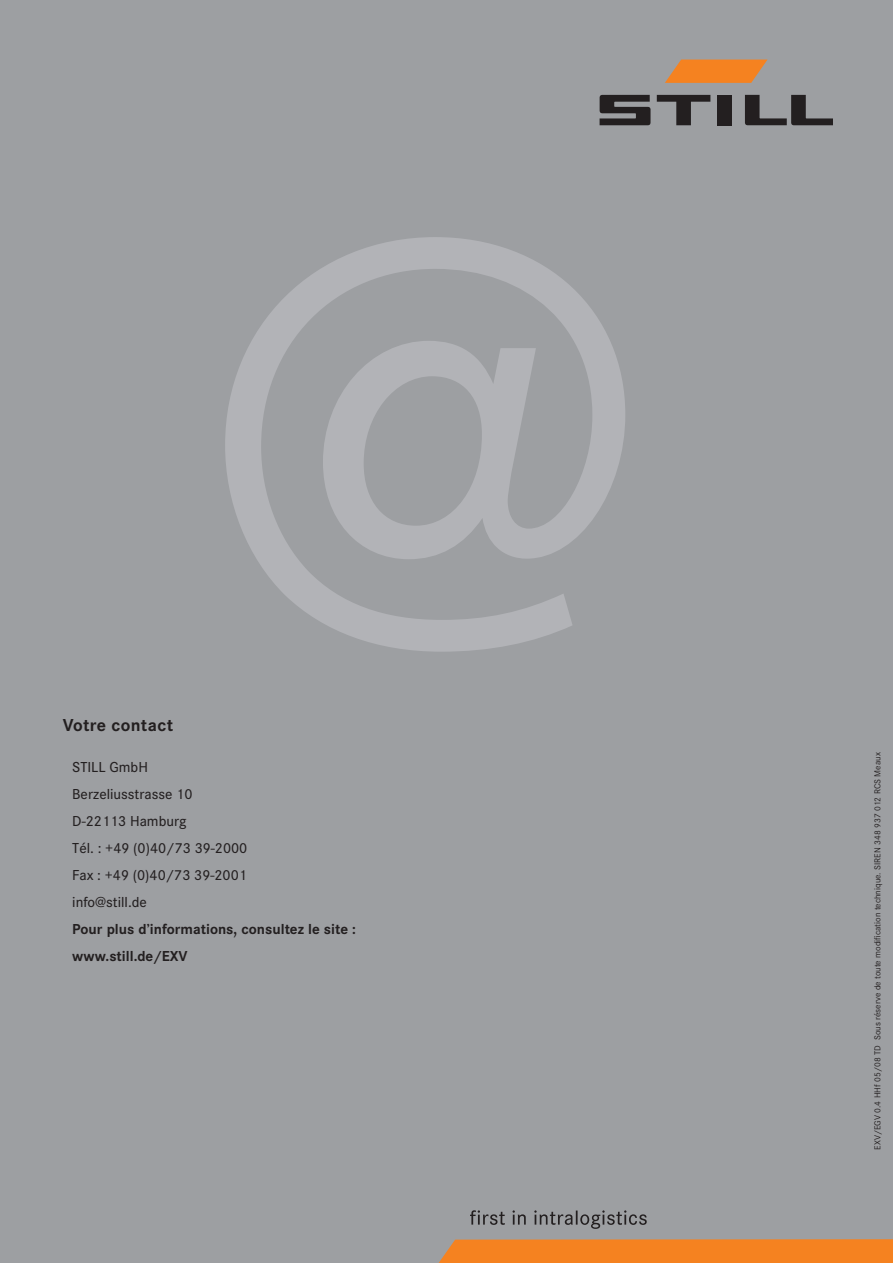
<style>
.page{position:relative;width:893px;height:1263px;background:#9d9fa2}
.page>*{position:absolute;margin:0;border:0;box-sizing:border-box;transform-origin:0 0}
.t1{font:500 600px "Corporate S";color:#b2b3b7}
.copyheador{font:700 18px "Corporate S";letter-spacing:.02em;color:#231f20}
.adresse{font:500 15px "Corporate S";color:#231f20}
.adressebold{font:700 15px "Corporate S";color:#231f20}
.drucknorm{font:9px "Corporate S";color:#231f20}
</style>
<div class="page">
<div style="left:438px;top:1239px;width:455px;height:24px;background:#f58220"></div>
<svg style="left:470px;top:1210px;width:177px;height:19px"></svg>
<svg style="left:657px;top:95px;width:53px;height:30px"></svg>
<div style="left:717px;top:95px;width:14px;height:30px;background:#231f20"></div>
<svg style="left:600px;top:95px;width:50px;height:30px"></svg>
<svg style="left:745px;top:95px;width:88px;height:30px"></svg>
<svg style="left:665px;top:60px;width:102px;height:23px;background:#e78634"></svg>
<p class="copyheador" style="left:63px;top:714px;width:112px">Votre contact</p>
<p class="t1" style="left:205px;top:104px;width:441px">@</p>
<p class="adresse" style="left:72px;top:758px;width:77px">STILL GmbH</p>
<p class="adresse" style="left:72px;top:785px;width:122px">Berzeliusstrasse 10</p>
<p class="adresse" style="left:72px;top:812px;width:116px">D-22113 Hamburg</p>
<p class="adresse" style="left:72px;top:839px;width:177px">Tél. : +49 (0)40/73 39-2000</p>
<p class="adresse" style="left:72px;top:866px;width:176px">Fax : +49 (0)40/73 39-2001</p>
<p class="adresse" style="left:72px;top:893px;width:76px">info@still.de</p>
<p class="adressebold" style="left:72px;top:920px;width:285px">Pour plus d’informations, consultez le site :</p>
<p class="adressebold" style="left:72px;top:947px;width:117px">www.still.de/EXV</p>
<p class="drucknorm" style="left:872px;top:1150px;width:399px;rotate:-90deg">EXV/EGV 0.4 HHf 05/08 TD Sous réserve de toute modification technique. SIREN 348 937 012 RCS Meaux</p>
</div>
